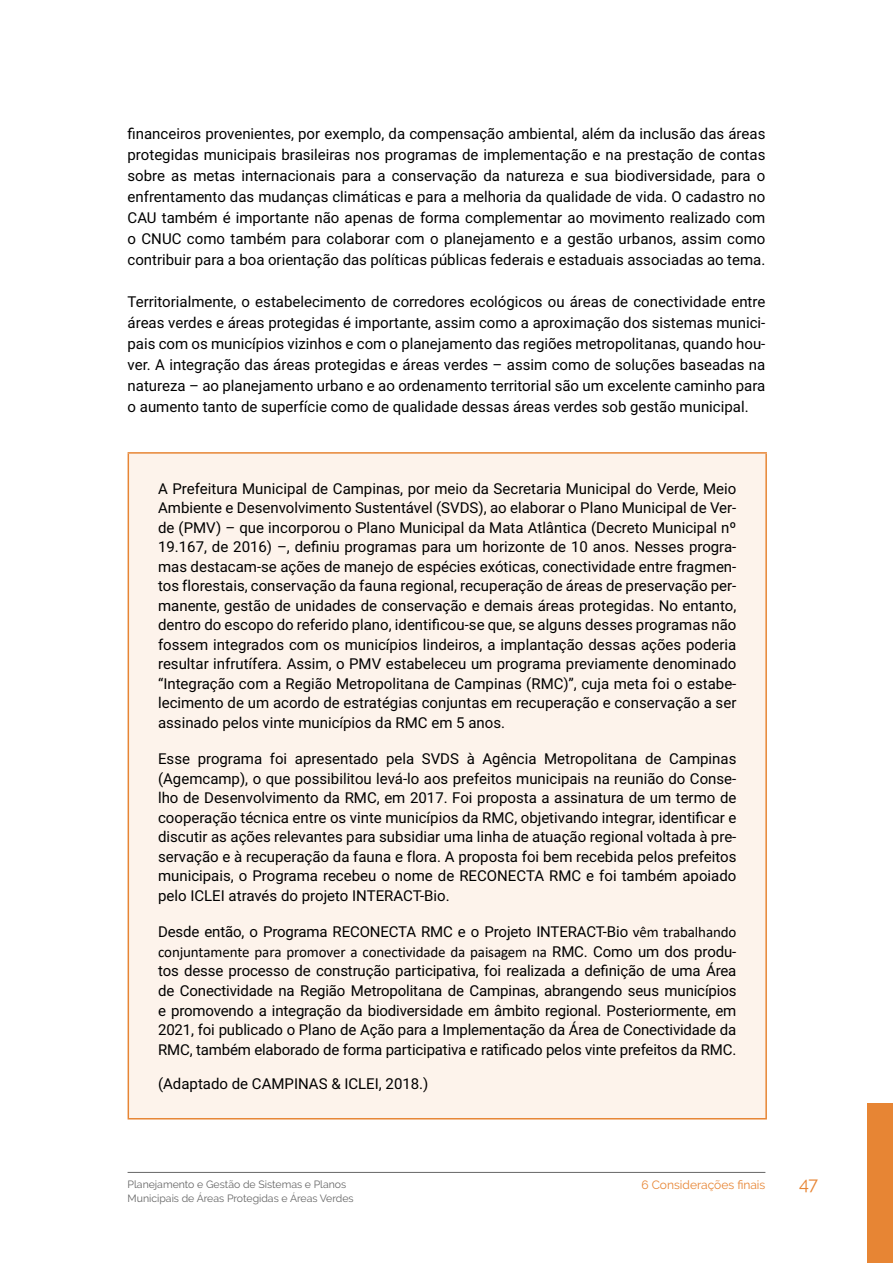
<style>
.page{position:relative;width:893px;height:1263px;background:#fff}
.page>*{position:absolute;margin:0;border:0;box-sizing:border-box;transform-origin:0 0}
.t1{font:18px "Raleway";color:#e78534}
.t2{font:15px/19.5px "Roboto";color:#000;text-align:justify}
.t3{font:15px "Calibri";letter-spacing:-.01em;color:#000}
.t4{font:12px "Raleway";color:#e78534}
.t5{font:10.5px/14.2px "Raleway";color:#666}
.s1{font-family:"Calibri"}
.s2{font-family:"Roboto"}
</style>
<div class="page">
<div style="left:867px;top:1103px;width:26px;height:160px;background:#e78534"></div>
<hr style="left:128px;top:1172px;width:637px;height:1px;background:#666">
<div style="left:128px;top:453px;width:638px;height:666px;background:#fdf3eb"></div>
<hr style="left:128px;top:452px;width:639px;height:2px;background:#e78534">
<hr style="left:128px;top:454px;width:1px;height:664px;background:#e78534">
<hr style="left:765px;top:454px;width:2px;height:664px;background:#e78534">
<hr style="left:128px;top:1118px;width:639px;height:1px;background:#e78534">
<p class="t2" style="left:128px;top:122px;width:639px;line-height:21px">financeiros provenientes, por exemplo, da compensação ambiental, além da inclusão das áreas protegidas municipais brasileiras nos programas de implementação e na prestação de contas sobre as metas internacionais para a conservação da natureza e sua biodiversidade, para o enfrentamento das mudanças climáticas e para a melhoria da qualidade de vida. O cadastro no CAU também é importante não apenas de forma complementar ao movimento realizado com o CNUC como também para colaborar com o planejamento e a gestão urbanos, assim como contribuir para a boa orientação das políticas públicas federais e estaduais associadas ao tema.</p>
<p class="t2" style="left:128px;top:291px;width:639px;line-height:21px">Territorialmente, o estabelecimento de corredores ecológicos ou áreas de conectividade entre áreas verdes e áreas protegidas é importante, assim como a aproximação dos sistemas munici&shy;pais com os municípios vizinhos e com o planejamento das regiões metropolitanas, quando hou&shy;ver. A integração das áreas protegidas e áreas verdes – assim como de soluções baseadas na natureza – ao planejamento urbano e ao ordenamento territorial são um excelente caminho para o aumento tanto de superfície como de qualidade dessas áreas verdes sob gestão municipal.</p>
<p class="t2" style="left:158px;top:478px;width:580px">A Prefeitura Municipal de Campinas, por meio da Secretaria Municipal do Verde, Meio Ambiente e Desenvolvimento Sustentável (SVDS), ao elaborar o Plano Municipal de Ver&shy;de (PMV) – que incorporou o Plano Municipal da Mata Atlântica (Decreto Municipal nº 19.167, de 2016) –, definiu programas para um horizonte de 10 anos. Nesses progra&shy;mas destacam-se ações de manejo de espécies exóticas, conectividade entre fragmen&shy;tos florestais, conservação da fauna regional, recuperação de áreas de preservação per&shy;manente, gestão de unidades de conservação e demais áreas protegidas. No entanto, dentro do escopo do referido plano, identificou-se que, se alguns desses programas não fossem integrados com os municípios lindeiros, a implantação dessas ações poderia resultar infrutífera. Assim, o PMV estabeleceu um programa previamente denominado “Integração com a Região Metropolitana de Campinas (RMC)”, cuja meta foi o estabe&shy;lecimento de um acordo de estratégias conjuntas em recuperação e conservação a ser assinado pelos vinte municípios da RMC em 5 anos.</p>
<p class="t2" style="left:158px;top:749px;width:580px">Esse programa foi apresentado pela SVDS à Agência Metropolitana de Campinas (Agemcamp), o que possibilitou levá-lo aos prefeitos municipais na reunião do Conse&shy;lho de Desenvolvimento da RMC, em 2017. Foi proposta a assinatura de um termo de cooperação técnica entre os vinte municípios da RMC, objetivando integrar, identificar e discutir as ações relevantes para subsidiar uma linha de atuação regional voltada à pre&shy;servação e à recuperação da fauna e flora. A proposta foi bem recebida pelos prefeitos municipais, o Programa recebeu o nome de RECONECTA RMC e foi também apoiado pelo ICLEI através do projeto INTERACT-Bio.</p>
<p class="t2" style="left:158px;top:922px;width:580px">Desde então, o Programa RECONECTA RMC e o Projeto INTERACT-Bio <span class="s1">vêm trabalhando</span></p>
<p class="t3" style="left:158px;top:941px;width:580px">conjuntamente para promover a conectividade da paisagem na <span class="s2">RMC. Como um dos produ-</span></p>
<p class="t2" style="left:158px;top:961px;width:580px">tos desse processo de construção participativa, foi realizada a definição de uma Área de Conectividade na Região Metropolitana de Campinas, abrangendo seus municípios e promovendo a integração da biodiversidade em âmbito regional. Posteriormente, em 2021, foi publicado o Plano de Ação para a Implementação da Área de Conectividade da RMC, também elaborado de forma participativa e ratificado pelos vinte prefeitos da RMC.</p>
<p class="t2" style="left:158px;top:1073px;width:272px">(Adaptado de CAMPINAS &amp; ICLEI, 2018.)</p>
<p class="t5" style="left:128px;top:1177px;width:228px">Planejamento e Gestão de Sistemas e Planos<br>Municipais de Áreas Protegidas e Áreas Verdes</p>
<p class="t4" style="left:641px;top:1178px;width:125px">6 Considerações finais</p>
<p class="t1" style="left:799px;top:1173px;width:21px">47</p>
</div>
